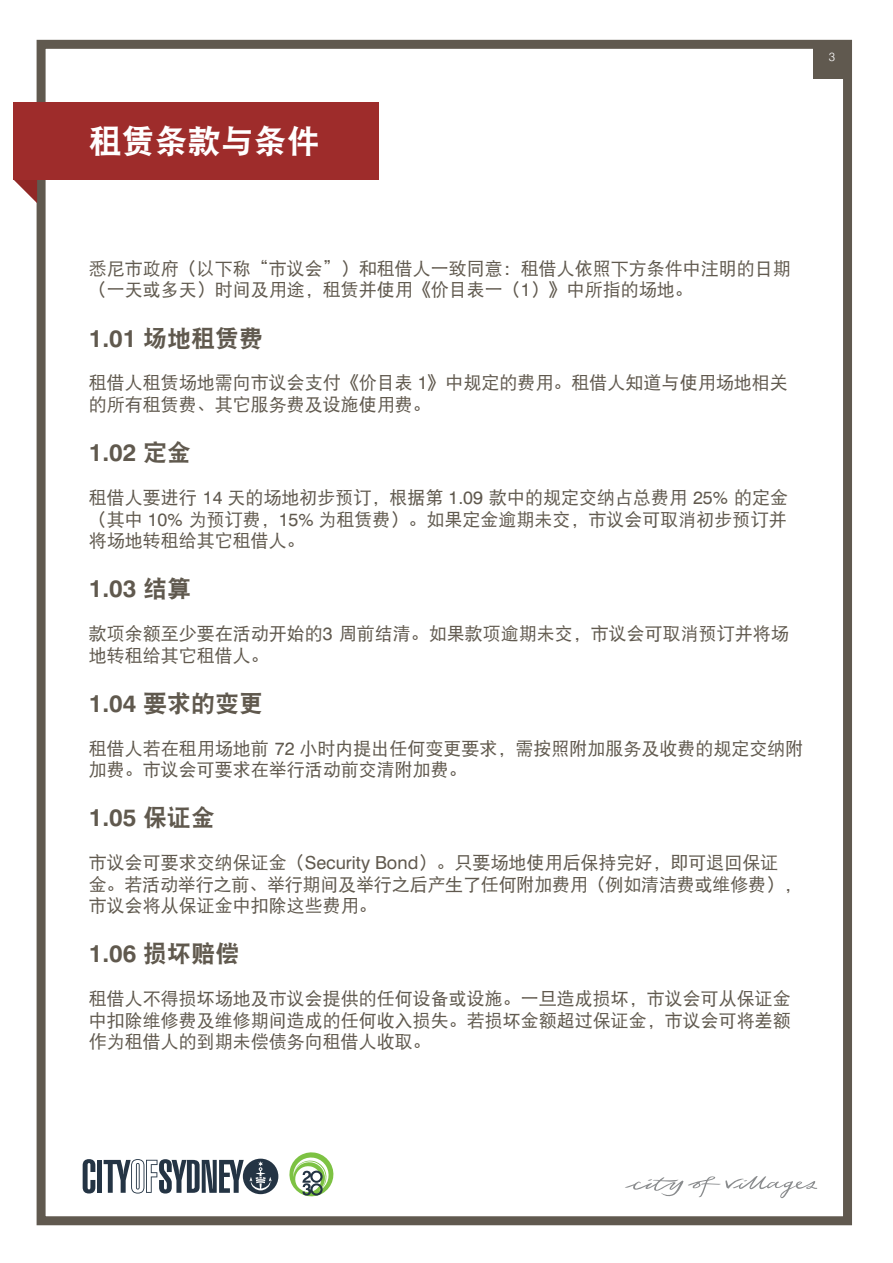
<style>
.page{position:relative;width:893px;height:1263px;background:#fff}
.page>*{position:absolute;margin:0;border:0;box-sizing:border-box;transform-origin:0 0}
.t1{font:33px "DFP Hei W9";color:#fff}
.t2{font:700 24px "Swiss 721 BT";color:#60594e}
.t3{font:24px "DFP Hei W9";color:#60594e}
.t4{font:18px/21.6px "DFP Hei W5";color:#60594e}
.t5{font:300 12px "Swiss 721 BT";color:#fff}
.s1{font-family:"Swiss 721 BT"}
.s2{font-family:"Swiss 721 BT";font-weight:700}
.s3{font-family:"DFP Hei W9";font-weight:400}
</style>
<div class="page">
<svg style="left:625px;top:1176px;width:192px;height:23px"></svg>
<div style="left:37px;top:40px;width:815px;height:1185px;border:9px solid #60594f"></div>
<div style="left:813px;top:40px;width:39px;height:39px;background:#60594f"></div>
<svg style="left:289px;top:1152px;width:44px;height:44px"></svg>
<svg style="left:83px;top:1159px;width:12px;height:34px"></svg>
<div style="left:97px;top:1160px;width:5px;height:33px;background:#243444"></div>
<svg style="left:104px;top:1159px;width:174px;height:35px"></svg>
<svg style="left:13px;top:179px;width:24px;height:24px"></svg>
<div style="left:13px;top:102px;width:365px;height:77px;background:#9e2c2b"></div>
<h1 class="t1" style="left:89px;top:123px;width:232px">租赁条款与条件</h1>
<p class="t5" style="left:829px;top:50px;width:8px">3</p>
<p class="t4" style="left:89px;top:257px;width:703px">悉尼市政府（以下称“市议会”）和租借人一致同意：租借人依照下方条件中注明的日期（一天或多天）时间及用途，租赁并使用《价目表一（<span class="s1">1</span>）》中所指的场地。</p>
<h2 class="t3" style="left:89px;top:325px;width:176px"><span class="s2">1.01</span> 场地租赁费</h2>
<p class="t4" style="left:89px;top:372px;width:700px">租借人租赁场地需向市议会支付《价目表 <span class="s1">1</span>》中规定的费用。租借人知道与使用场地相关的所有租赁费、其它服务费及设施使用费。</p>
<h2 class="t2" style="left:89px;top:438px;width:104px">1.02 <span class="s3">定金</span></h2>
<p class="t4" style="left:89px;top:486px;width:701px;text-align:justify">租借人要进行 <span class="s1">14</span> 天的场地初步预订，根据第 <span class="s1">1.09</span> 款中的规定交纳占总费用 <span class="s1">25%</span> 的定金（其中 <span class="s1">10%</span> 为预订费，<span class="s1">15%</span> 为租赁费）。如果定金逾期未交，市议会可取消初步预订并将场地转租给其它租借人。</p>
<h2 class="t2" style="left:89px;top:574px;width:104px">1.03 <span class="s3">结算</span></h2>
<p class="t4" style="left:89px;top:622px;width:701px">款项余额至少要在活动开始的<span class="s1">3</span> 周前结清。如果款项逾期未交，市议会可取消预订并将场地转租给其它租借人。</p>
<h2 class="t3" style="left:89px;top:690px;width:176px"><span class="s2">1.04</span> 要求的变更</h2>
<p class="t4" style="left:89px;top:737px;width:716px">租借人若在租用场地前 <span class="s1">72</span> 小时内提出任何变更要求，需按照附加服务及收费的规定交纳附加费。市议会可要求在举行活动前交清附加费。</p>
<h2 class="t2" style="left:89px;top:803px;width:128px">1.05 <span class="s3">保证金</span></h2>
<p class="t4" style="left:89px;top:851px;width:714px">市议会可要求交纳保证金（<span class="s1">Security Bond</span>）。只要场地使用后保持完好，即可退回保证<br>金。若活动举行之前、举行期间及举行之后产生了任何附加费用（例如清洁费或维修费），市议会将从保证金中扣除这些费用。</p>
<h2 class="t2" style="left:89px;top:939px;width:152px">1.06 <span class="s3">损坏赔偿</span></h2>
<p class="t4" style="left:89px;top:988px;width:703px;text-align:justify">租借人不得损坏场地及市议会提供的任何设备或设施。一旦造成损坏，市议会可从保证金中扣除维修费及维修期间造成的任何收入损失。若损坏金额超过保证金，市议会可将差额作为租借人的到期未偿债务向租借人收取。</p>
</div>
